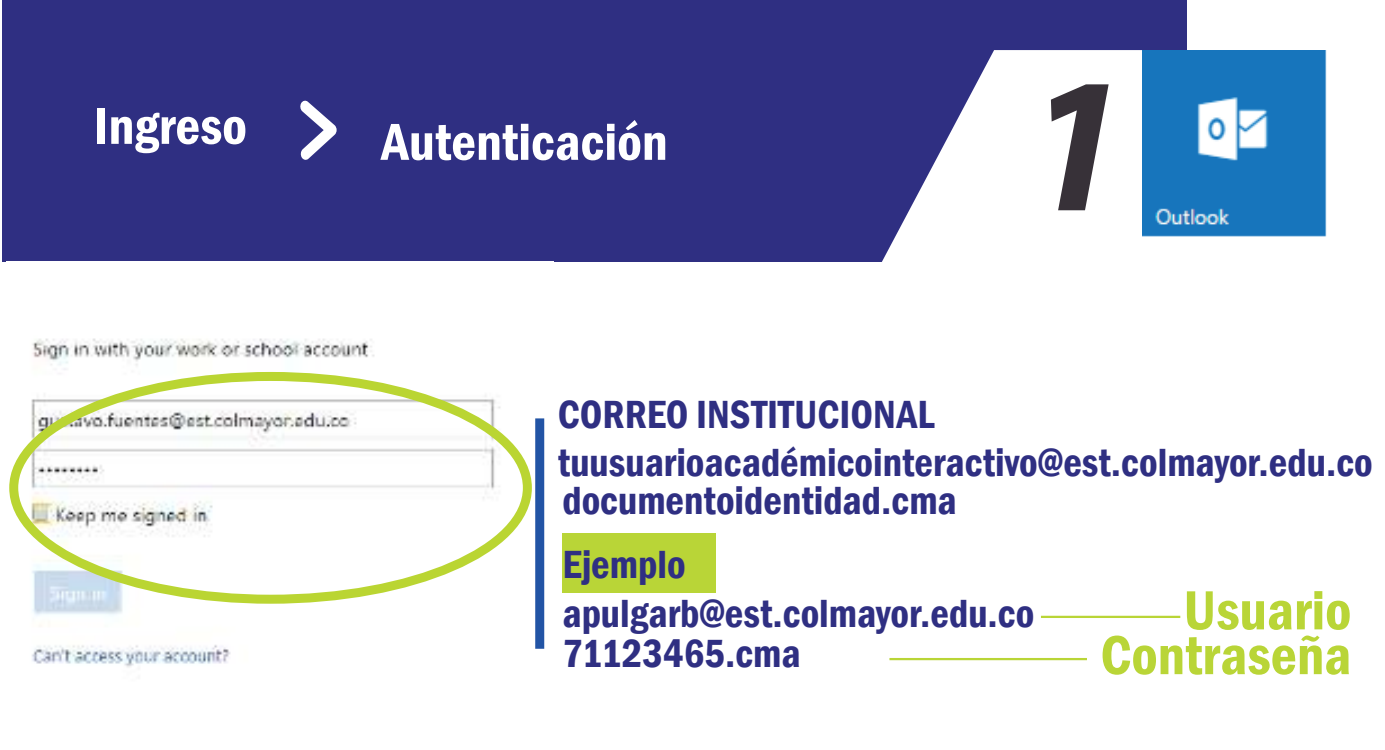
<style>
.page{position:relative;width:1385px;height:750px;background:#fff}
.page>*{position:absolute;margin:0;border:0;box-sizing:border-box;transform-origin:0 0}
.t1{font:italic 700 193.72px "Myriad Pro";color:#373138}
.t2{font:600 condensed 56.93px "Franklin Gothic";color:#b9d537}
.t3{font:600 condensed 53.77px "Franklin Gothic";color:#fff}
.t4{font:600 condensed 40.5px/48.4px "Franklin Gothic";color:#2f2f82}
</style>
<div class="page">
<div style="left:2px;top:0;width:1184px;height:261px;background:#2f2f82"></div>
<svg style="left:870px;top:50px;width:316px;height:212px;fill:#fff"></svg>
<svg style="left:300px;top:100px;width:37px;height:60px"></svg>
<img style="left:9px;top:338px;width:536px;height:329px">
<div style="left:535px;top:418px;width:9px;height:230px;background:#2254a5"></div>
<div style="left:9px;top:372px;width:523px;height:231px;border:9px solid #bad532;border-radius:50%"></div>
<img style="left:1142px;top:50px;width:185px;height:198px">
<hr style="left:889px;top:658px;width:198px;height:2px;background:#b9d537">
<hr style="left:1041px;top:615px;width:139px;height:3px;background:#b9d537">
<div style="left:562px;top:533px;width:154px;height:60px;background:#b9d537"></div>
<h3 class="t3" style="left:94px;top:103px;width:155px">Ingreso</h3>
<h3 class="t3" style="left:381px;top:119px;width:288px">Autenticación</h3>
<h1 class="t1" style="left:1022px;top:30px;width:106px">1</h1>
<p class="t4" style="left:558px;top:392px;width:816px">CORREO INSTITUCIONAL tuusuarioacadémicointeractivo@est.colmayor.edu.co</p>
<p class="t4" style="left:562px;top:478px;width:396px">documentoidentidad.cma</p>
<p class="t4" style="left:562px;top:542px;width:473px">Ejemplo apulgarb@est.colmayor.edu.co</p>
<p class="t4" style="left:562px;top:631px;width:240px">71123465.cma</p>
<h2 class="t2" style="left:1183px;top:586px;width:170px">Usuario</h2>
<h2 class="t2" style="left:1100px;top:631px;width:252px">Contraseña</h2>
</div>
